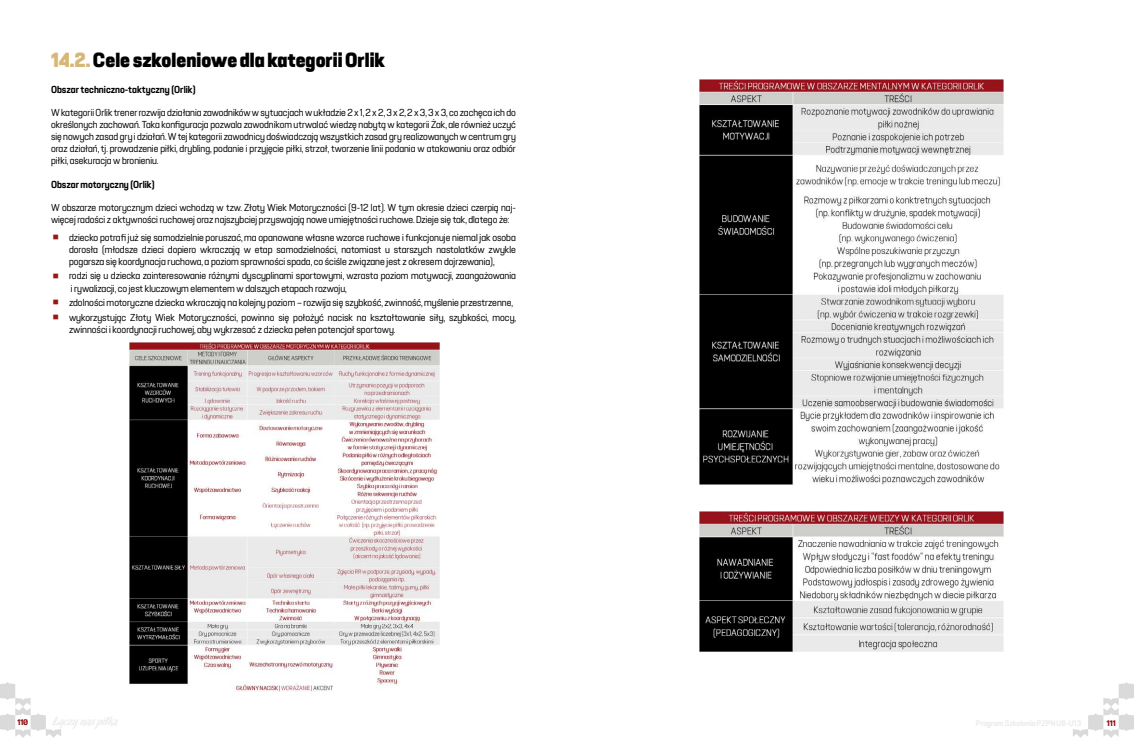
<style>
.page{position:relative;width:1134px;height:738px;background:#fff}
.page>*{position:absolute;margin:0;border:0;box-sizing:border-box;transform-origin:0 0}
.t1{font:800 20px "PZPN";color:#000}
.t2{font:10px/12px "PZPN";color:#000}
.t3{font:700 10px "PZPN";color:#000}
.t4{font:800 8px "PZPN";color:#8c1012}
.s1{color:#d7b777}
.s2{font-size:46px;color:#961914}
</style>
<div class="page">
<svg style="left:1073px;top:682px;width:61px;height:55px"></svg>
<svg style="left:0;top:682px;width:61px;height:55px"></svg>
<img style="left:130px;top:342px;width:309px;height:349px">
<img style="left:699px;top:79px;width:304px;height:404px">
<img style="left:699px;top:511px;width:304px;height:139px">
<h1 class="t1" style="left:51px;top:47px;width:336px"><span class="s1">14.2.</span> Cele szkoleniowe dla kategorii Orlik</h1>
<p class="t3" style="left:51px;top:83px;width:146px">Obszar techniczno-taktyczny (Orlik)</p>
<p class="t2" style="left:51px;top:107px;width:466px;text-align:justify">W kategorii Orlik trener rozwija działania zawodników w sytuacjach w układzie 2 x 1, 2 x 2, 3 x 2, 2 x 3, 3 x 3, co zachęca ich do określonych zachowań. Taka konfiguracja pozwala zawodnikom utrwalać wiedzę nabytą w kategorii Żak, ale również uczyć się nowych zasad gry i działań. W tej kategorii zawodnicy doświadczają wszystkich zasad gry realizowanych w centrum gry oraz działań, tj. prowadzenie piłki, drybling, podanie i przyjęcie piłki, strzał, tworzenie linii podania w atakowaniu oraz odbiór piłki, asekuracja w bronieniu.</p>
<p class="t3" style="left:51px;top:178px;width:105px">Obszar motoryczny (Orlik)</p>
<p class="t2" style="left:51px;top:201px;width:465px">W obszarze motorycznym dzieci wchodzą w tzw. Złoty Wiek Motoryczności (9-12 lat). W tym okresie dzieci czerpią naj&shy;więcej radości z aktywności ruchowej oraz najszybciej przyswajają nowe umiejętności ruchowe. Dzieje się tak, dlatego że:</p>
<p class="t2" style="left:69px;top:231px;width:448px;text-align:justify;text-indent:-18px"><span class="s2">•</span> dziecko potrafi już się samodzielnie poruszać, ma opanowane własne wzorce ruchowe i funkcjonuje niemal jak osoba dorosła (młodsze dzieci dopiero wkraczają w etap samodzielności, natomiast u starszych nastolatków zwykle pogarsza się koordynacja ruchowa, a poziom sprawności spada, co ściśle związane jest z okresem dojrzewania),</p>
<p class="t2" style="left:71px;top:270px;width:447px;text-indent:-20px"><span class="s2">•</span> rodzi się u dziecka zainteresowanie różnymi dyscyplinami sportowymi, wzrasta poziom motywacji, zaangażowania i rywalizacji, co jest kluczowym elementem w dalszych etapach rozwoju,</p>
<p class="t2" style="left:51px;top:297px;width:463px"><span class="s2">•</span> zdolności motoryczne dziecka wkraczają na kolejny poziom – rozwija się szybkość, zwinność, myślenie przestrzenne,</p>
<p class="t2" style="left:69px;top:311px;width:449px;text-indent:-18px"><span class="s2">•</span> wykorzystując Złoty Wiek Motoryczności, powinno się położyć nacisk na kształtowanie siły, szybkości, mocy, zwinności i koordynacji ruchowej, aby wykrzesać z dziecka pełen potencjał sportowy.</p>
<p class="t4" style="left:17px;top:717px;width:12px">110</p>
<p class="t4" style="left:1107px;top:717px;width:10px">111</p>
</div>
